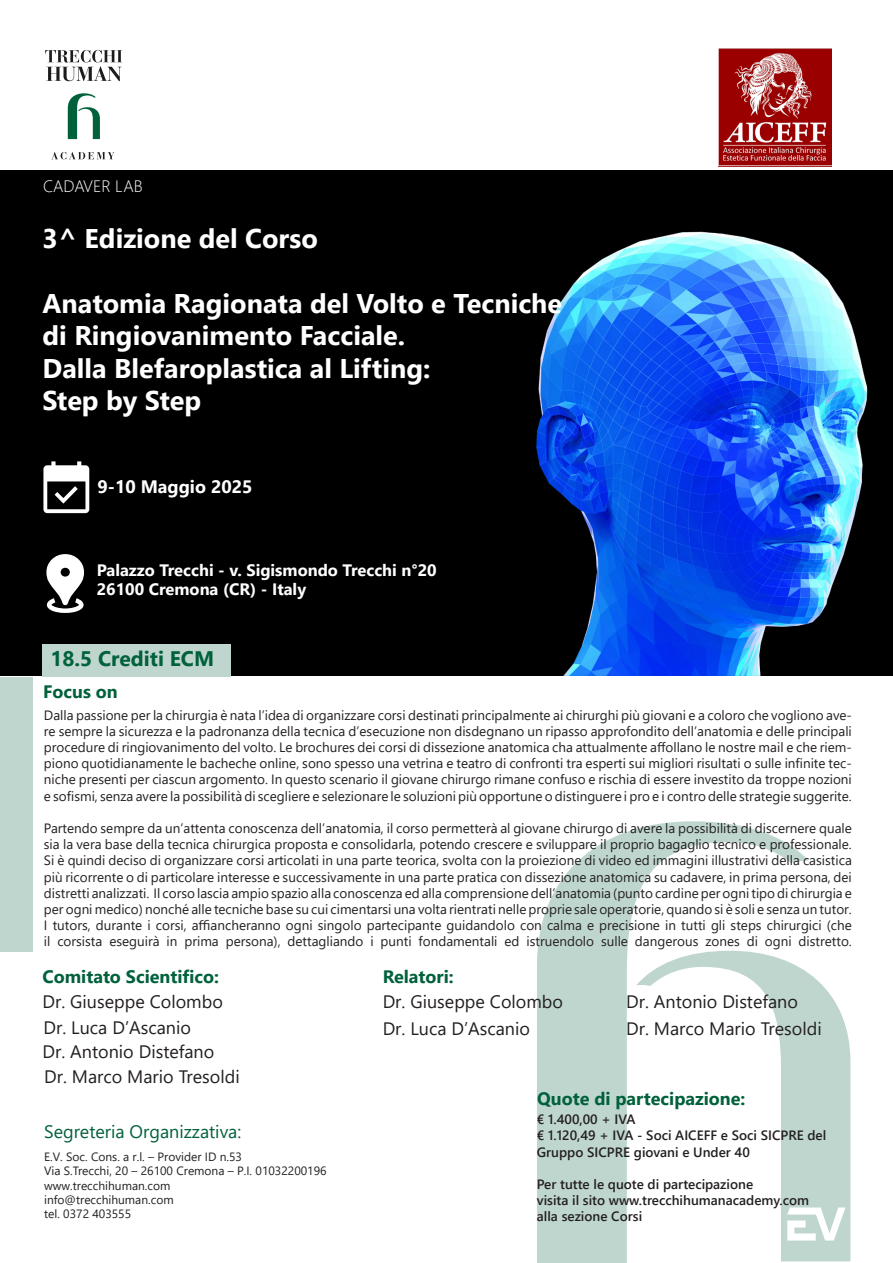
<style>
.page{position:relative;width:893px;height:1263px;background:#fff}
.page>*{position:absolute;margin:0;border:0;box-sizing:border-box;transform-origin:0 0}
.t1{font:700 27px/32.4px "Segoe UI";color:#fff}
.t2{font:700 21px "Segoe UI";color:#00613b}
.t3{font:18px "Segoe UI";color:#231f20}
.t4{font:700 18px "Segoe UI";color:#00613b}
.t5{font:18px "Segoe UI";color:#00613b}
.t6{font:700 18px "Segoe UI";color:#fff}
.t7{font:700 16.5px "Segoe UI";color:#fff}
.t8{font:300 16.5px "Segoe UI";color:#fff}
.t9{font:13.5px/16.2px "Segoe UI";color:#231f20;text-align:justify}
.t10{font:600 13.5px/16.2px "Segoe UI";color:#231f20}
.t11{font:12px "Segoe UI";color:#231f20}
</style>
<div class="page">
<svg style="left:537px;top:821px;width:272px;height:442px;fill:#bfd6cf"></svg>
<svg style="left:636px;top:951px;width:214px;height:310px"></svg>
<svg style="left:787px;top:1207px;width:58px;height:33px"></svg>
<img style="left:0;top:170px;width:893px;height:506px">
<svg style="left:45px;top:50px;width:77px;height:31px"></svg>
<svg style="left:68px;top:93px;width:32px;height:46px"></svg>
<svg style="left:52px;top:152px;width:62px;height:7px"></svg>
<div style="left:0;top:677px;width:32px;height:274px;background:#bfd6cf"></div>
<svg style="left:46px;top:554px;width:38px;height:59px"></svg>
<svg style="left:43px;top:461px;width:46px;height:52px"></svg>
<div style="left:43px;top:644px;width:188px;height:32px;background:#bfd6cf"></div>
<img style="left:718px;top:49px;width:113px;height:118px">
<p class="t8" style="left:43px;top:171px;width:101px">CADAVER LAB</p>
<p class="t1" style="left:43px;top:220px;width:277px">3^ Edizione del Corso</p>
<p class="t1" style="left:43px;top:285px;width:521px">Anatomia Ragionata del Volto e Tecniche di Ringiovanimento Facciale.</p>
<p class="t1" style="left:43px;top:350px;width:389px">Dalla Blefaroplastica al Lifting:<br>Step by Step</p>
<p class="t6" style="left:97px;top:469px;width:156px">9-10 Maggio 2025</p>
<p class="t7" style="left:97px;top:554px;width:341px">Palazzo Trecchi - v. Sigismondo Trecchi n°20</p>
<p class="t7" style="left:97px;top:574px;width:211px">26100 Cremona (CR) - Italy</p>
<p class="t2" style="left:50px;top:639px;width:165px">18.5 Crediti ECM</p>
<p class="t4" style="left:43px;top:675px;width:76px">Focus on</p>
<p class="t9" style="left:44px;top:705px;width:809px">Dalla passione per la chirurgia è nata l’idea di organizzare corsi destinati principalmente ai chirurghi più giovani e a coloro che vogliono ave&shy;re sempre la sicurezza e la padronanza della tecnica d’esecuzione non disdegnano un ripasso approfondito dell’anatomia e delle principali procedure di ringiovanimento del volto. Le brochures dei corsi di dissezione anatomica cha attualmente affollano le nostre mail e che riem&shy;piono quotidianamente le bacheche online, sono spesso una vetrina e teatro di confronti tra esperti sui migliori risultati o sulle infinite tec&shy;niche presenti per ciascun argomento. In questo scenario il giovane chirurgo rimane confuso e rischia di essere investito da troppe nozioni e sofismi, senza avere la possibilità di scegliere e selezionare le soluzioni più opportune o distinguere i pro e i contro delle strategie suggerite.</p>
<p class="t9" style="left:44px;top:819px;width:809px">Partendo sempre da un’attenta conoscenza dell’anatomia, il corso permetterà al giovane chirurgo di avere la possibilità di discernere quale sia la vera base della tecnica chirurgica proposta e consolidarla, potendo crescere e sviluppare il proprio bagaglio tecnico e professionale.</p>
<p class="t9" style="left:44px;top:851px;width:809px">Si è quindi deciso di organizzare corsi articolati in una parte teorica, svolta con la proiezione di video ed immagini illustrativi della casistica più ricorrente o di particolare interesse e successivamente in una parte pratica con dissezione anatomica su cadavere, in prima persona, dei distretti analizzati. Il corso lascia ampio spazio alla conoscenza ed alla comprensione dell’anatomia (punto cardine per ogni tipo di chirurgia e per ogni medico) nonché alle tecniche base su cui cimentarsi una volta rientrati nelle proprie sale operatorie, quando si è soli e senza un tutor.</p>
<p class="t9" style="left:44px;top:916px;width:809px">I tutors, durante i corsi, affiancheranno ogni singolo partecipante guidandolo con calma e precisione in tutti gli steps chirurgici (che il corsista eseguirà in prima persona), dettagliando i punti fondamentali ed istruendolo sulle dangerous zones di ogni distretto.</p>
<p class="t4" style="left:43px;top:960px;width:178px">Comitato Scientifico:</p>
<p class="t3" style="left:43px;top:985px;width:182px">Dr. Giuseppe Colombo</p>
<p class="t3" style="left:44px;top:1010px;width:149px">Dr. Luca D’Ascanio</p>
<p class="t3" style="left:43px;top:1035px;width:173px">Dr. Antonio Distefano</p>
<p class="t3" style="left:44px;top:1059px;width:197px">Dr. Marco Mario Tresoldi</p>
<p class="t5" style="left:44px;top:1115px;width:199px">Segreteria Organizzativa:</p>
<p class="t11" style="left:44px;top:1145px;width:199px">E.V. Soc. Cons. a r.l. – Provider ID n.53</p>
<p class="t11" style="left:44px;top:1159px;width:284px">Via S.Trecchi, 20 – 26100 Cremona – P.I. 01032200196</p>
<p class="t11" style="left:44px;top:1174px;width:128px">www.trecchihuman.com</p>
<p class="t11" style="left:44px;top:1188px;width:131px">info@trecchihuman.com</p>
<p class="t11" style="left:44px;top:1203px;width:89px">tel. 0372 403555</p>
<p class="t4" style="left:383px;top:960px;width:73px">Relatori:</p>
<p class="t3" style="left:383px;top:985px;width:182px">Dr. Giuseppe Colombo</p>
<p class="t3" style="left:383px;top:1011px;width:149px">Dr. Luca D’Ascanio</p>
<p class="t3" style="left:626px;top:985px;width:173px">Dr. Antonio Distefano</p>
<p class="t3" style="left:626px;top:1011px;width:197px">Dr. Marco Mario Tresoldi</p>
<p class="t4" style="left:537px;top:1081px;width:210px">Quote di partecipazione:</p>
<p class="t10" style="left:537px;top:1110px;width:100px">€ 1.400,00 + IVA</p>
<p class="t10" style="left:537px;top:1126px;width:291px">€ 1.120,49 + IVA - Soci AICEFF e Soci SICPRE del<br>Gruppo SICPRE giovani e Under 40</p>
<p class="t10" style="left:537px;top:1175px;width:274px">Per tutte le quote di partecipazione<br>visita il sito www.trecchihumanacademy.com alla sezione Corsi</p>
</div>
